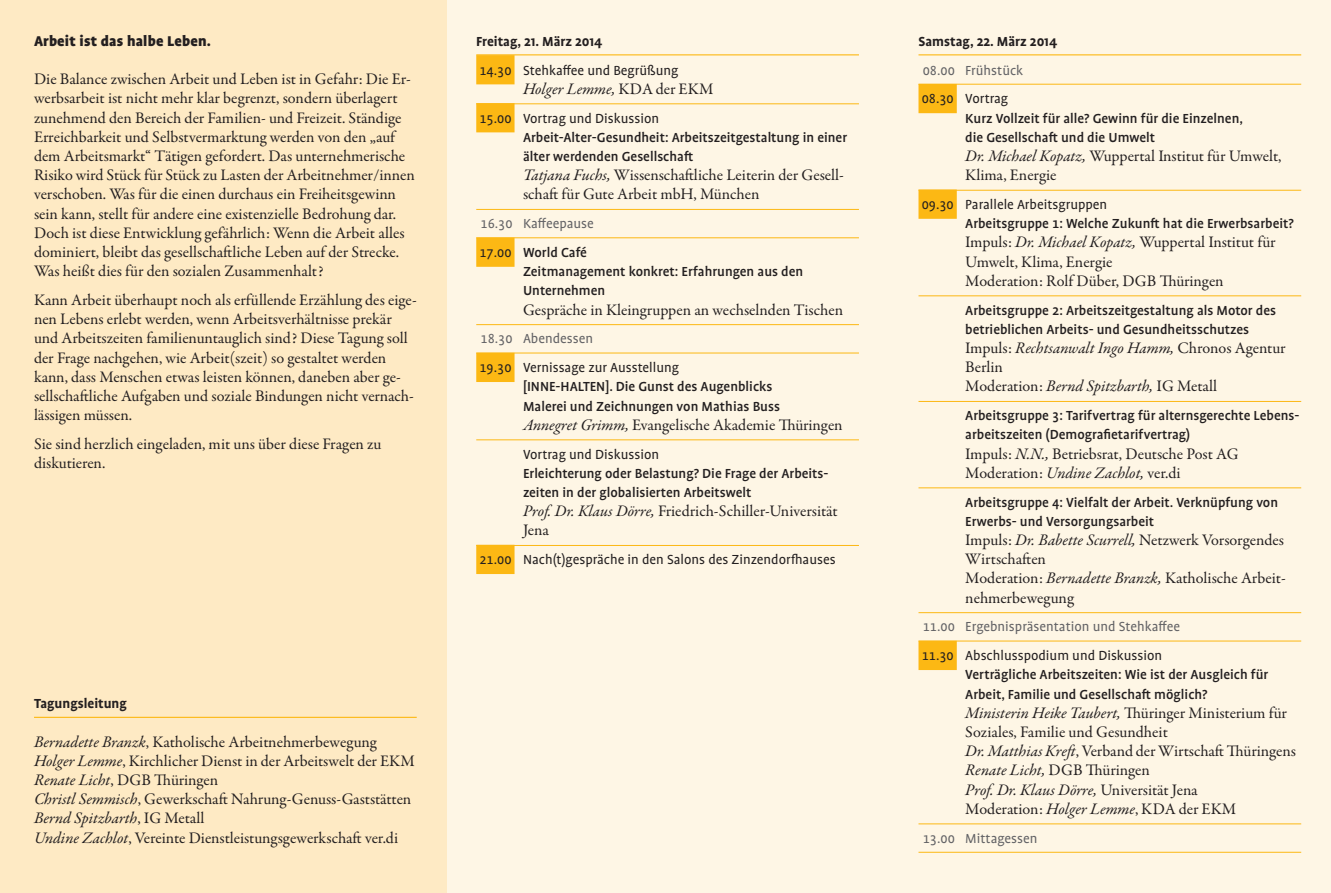
<style>
.page{position:relative;width:1331px;height:893px;background:#fff}
.page>*{position:absolute;margin:0;border:0;box-sizing:border-box;transform-origin:0 0}
.t1{font:16.2px/19.2px "Garamond Premr Pro";color:#231f20}
.t2{font:900 16.2px "Profile OT";letter-spacing:.01em;color:#231f20}
.t3{font:italic 16.2px "Garamond Premr Pro";color:#231f20}
.t4{font:500 15px/19.2px "Profile OT";color:#231f20}
.t5{font:15px "Profile OT";color:#231f20}
.t6{font:15px/28.8px "Profile OT";color:#636366}
.t7{font:700 15px "Profile OT";color:#231f20}
.s1{font-style:italic}
.s2{font-style:normal}
.s3{color:#231f20}
.s4{font-weight:500;color:#231f20}
</style>
<div class="page">
<div style="left:434px;top:0;width:471px;height:893px;background:#fef6e5"></div>
<div style="left:881px;top:0;width:450px;height:893px;background:#fef6e5"></div>
<div style="left:0;top:0;width:446px;height:893px;background:#feeac4"></div>
<hr style="left:476px;top:54px;width:383px;height:1px;background:#fcb814">
<div style="left:476px;top:55px;width:38px;height:29px;background:#fcb814"></div>
<hr style="left:476px;top:104px;width:383px;height:1px;background:#fcb814">
<div style="left:476px;top:103px;width:38px;height:29px;background:#fcb814"></div>
<hr style="left:476px;top:209px;width:383px;height:1px;background:#fcb814">
<hr style="left:476px;top:238px;width:383px;height:1px;background:#fcb814">
<div style="left:476px;top:238px;width:38px;height:29px;background:#fcb814"></div>
<hr style="left:476px;top:324px;width:383px;height:1px;background:#fcb814">
<hr style="left:476px;top:353px;width:383px;height:1px;background:#fcb814">
<div style="left:476px;top:353px;width:38px;height:29px;background:#fcb814"></div>
<hr style="left:476px;top:440px;width:383px;height:1px;background:#fcb814">
<hr style="left:476px;top:545px;width:383px;height:1px;background:#fcb814">
<div style="left:476px;top:545px;width:38px;height:29px;background:#fcb814"></div>
<hr style="left:918px;top:54px;width:383px;height:1px;background:#fcb814">
<hr style="left:918px;top:84px;width:383px;height:1px;background:#fcb814">
<div style="left:918px;top:84px;width:39px;height:29px;background:#fcb814"></div>
<hr style="left:918px;top:190px;width:383px;height:1px;background:#fcb814">
<div style="left:918px;top:190px;width:39px;height:29px;background:#fcb814"></div>
<hr style="left:918px;top:296px;width:383px;height:1px;background:#fcb814">
<hr style="left:918px;top:401px;width:383px;height:1px;background:#fcb814">
<hr style="left:918px;top:488px;width:383px;height:1px;background:#fcb814">
<hr style="left:918px;top:612px;width:383px;height:1px;background:#fcb814">
<hr style="left:918px;top:641px;width:383px;height:1px;background:#fcb814">
<div style="left:918px;top:641px;width:39px;height:29px;background:#fcb814"></div>
<hr style="left:918px;top:824px;width:383px;height:1px;background:#fcb814">
<hr style="left:918px;top:852px;width:383px;height:1px;background:#fcb814">
<hr style="left:34px;top:717px;width:383px;height:1px;background:#fcb814">
<p class="t2" style="left:34px;top:32px;width:178px">Arbeit ist das halbe Leben.</p>
<p class="t1" style="left:34px;top:70px;width:382px">Die Balance zwischen Arbeit und Leben ist in Gefahr: Die Er&shy;werbsarbeit ist nicht mehr klar begrenzt, sondern überlagert zunehmend den Bereich der Familien- und Freizeit. Ständige Erreichbarkeit und Selbstvermarktung werden von den „auf dem Arbeitsmarkt“ Tätigen gefordert. Das unternehmerische Risiko wird Stück für Stück zu Lasten der Arbeitnehmer/innen verschoben. Was für die einen durchaus ein Freiheitsgewinn sein kann, stellt für andere eine existenzielle Bedrohung dar.<br>Doch ist diese Entwicklung gefährlich: Wenn die Arbeit alles dominiert, bleibt das gesellschaftliche Leben auf der Strecke.<br>Was heißt dies für den sozialen Zusammenhalt?</p>
<p class="t1" style="left:34px;top:291px;width:384px">Kann Arbeit überhaupt noch als erfüllende Erzählung des eige&shy;nen Lebens erlebt werden, wenn Arbeitsverhältnisse prekär und Arbeitszeiten familienuntauglich sind? Diese Tagung soll der Frage nachgehen, wie Arbeit(szeit) so gestaltet werden kann, dass Menschen etwas leisten können, daneben aber ge&shy;sellschaftliche Aufgaben und soziale Bindungen nicht vernach&shy;lässigen müssen.</p>
<p class="t1" style="left:34px;top:435px;width:349px">Sie sind herzlich eingeladen, mit uns über diese Fragen zu diskutieren.</p>
<p class="t7" style="left:34px;top:696px;width:94px">Tagungsleitung</p>
<p class="t1" style="left:34px;top:732px;width:382px"><span class="s1">Bernadette Branzk</span>, Katholische Arbeitnehmerbewegung <span class="s1">Holger Lemme</span>, Kirchlicher Dienst in der Arbeitswelt der EKM <span class="s1">Renate Licht</span>, DGB Thüringen<br><span class="s1">Christl Semmisch</span>, Gewerkschaft Nahrung-Genuss-Gaststätten <span class="s1">Bernd Spitzbarth</span>, IG Metall<br><span class="s1">Undine Zachlot</span>, Vereinte Dienstleistungsgewerkschaft ver.di</p>
<p class="t7" style="left:476px;top:33px;width:128px">Freitag, 21. März 2014</p>
<p class="t5" style="left:479px;top:62px;width:201px">14.30 Stehkaffee und Begrüßung</p>
<p class="t3" style="left:523px;top:78px;width:192px">Holger Lemme, <span class="s2">KDA der EKM</span></p>
<p class="t5" style="left:479px;top:110px;width:181px">15.00 Vortrag und Diskussion</p>
<p class="t4" style="left:523px;top:128px;width:326px">Arbeit-Alter-Gesundheit: Arbeitszeitgestaltung in einer älter werdenden Gesellschaft</p>
<p class="t1" style="left:523px;top:166px;width:322px"><span class="s1">Tatjana Fuchs,</span> Wissenschaftliche Leiterin der Gesell&shy;schaft für Gute Arbeit mbH, München</p>
<p class="t6" style="left:479px;top:210px;width:116px">16.30 Kaffeepause<br><span class="s3">17.00</span> <span class="s4">World Café</span></p>
<p class="t4" style="left:523px;top:263px;width:282px">Zeitmanagement konkret: Erfahrungen aus den<br>Unternehmen</p>
<p class="t1" style="left:523px;top:300px;width:322px">Gespräche in Kleingruppen an wechselnden Tischen</p>
<p class="t6" style="left:480px;top:325px;width:114px">18.30 Abendessen</p>
<p class="t5" style="left:479px;top:360px;width:201px">19.30 Vernissage zur Ausstellung</p>
<p class="t4" style="left:523px;top:378px;width:258px">[INNE-HALTEN]. Die Gunst des Augenblicks<br>Malerei und Zeichnungen von Mathias Buss</p>
<p class="t1" style="left:523px;top:415px;width:321px"><span class="s1">Annegret Grimm,</span> Evangelische Akademie Thüringen</p>
<p class="t5" style="left:523px;top:446px;width:138px">Vortrag und Diskussion</p>
<p class="t4" style="left:523px;top:464px;width:306px">Erleichterung oder Belastung? Die Frage der Arbeits&shy;zeiten in der globalisierten Arbeitswelt</p>
<p class="t1" style="left:523px;top:502px;width:316px"><span class="s1">Prof. Dr. Klaus Dörre,</span> Friedrich-Schiller-Universität<br>Jena</p>
<p class="t5" style="left:479px;top:552px;width:358px">21.00 Nach(t)gespräche in den Salons des Zinzendorfhauses</p>
<p class="t7" style="left:918px;top:33px;width:140px">Samstag, 22. März 2014</p>
<p class="t6" style="left:923px;top:56px;width:102px">08.00 Frühstück</p>
<p class="t5" style="left:922px;top:91px;width:88px">08.30 Vortrag</p>
<p class="t4" style="left:965px;top:109px;width:279px">Kurz Vollzeit für alle? Gewinn für die Einzelnen, die Gesellschaft und die Umwelt</p>
<p class="t1" style="left:965px;top:147px;width:318px"><span class="s1">Dr. Michael Kopatz,</span> Wuppertal Institut für Umwelt,<br>Klima, Energie</p>
<p class="t5" style="left:922px;top:197px;width:187px">09.30 Parallele Arbeitsgruppen</p>
<p class="t4" style="left:965px;top:215px;width:330px">Arbeitsgruppe 1: Welche Zukunft hat die Erwerbsarbeit?</p>
<p class="t1" style="left:965px;top:233px;width:312px">Impuls: <span class="s1">Dr. Michael Kopatz,</span> Wuppertal Institut für<br>Umwelt, Klima, Energie<br>Moderation: Rolf Düber, DGB Thüringen</p>
<p class="t4" style="left:965px;top:301px;width:312px">Arbeitsgruppe 2: Arbeitszeitgestaltung als Motor des betrieblichen Arbeits- und Gesundheitsschutzes</p>
<p class="t1" style="left:965px;top:339px;width:322px">Impuls: <span class="s1">Rechtsanwalt Ingo Hamm,</span> Chronos Agentur<br>Berlin<br>Moderation: <span class="s1">Bernd Spitzbarth,</span> IG Metall</p>
<p class="t4" style="left:965px;top:407px;width:336px">Arbeitsgruppe 3: Tarifvertrag für alternsgerechte Lebens&shy;arbeitszeiten (Demografietarifvertrag)</p>
<p class="t1" style="left:965px;top:444px;width:275px">Impuls: <span class="s1">N.N.,</span> Betriebsrat, Deutsche Post AG<br>Moderation: <span class="s1">Undine Zachlot,</span> ver.di</p>
<p class="t4" style="left:965px;top:493px;width:314px">Arbeitsgruppe 4: Vielfalt der Arbeit. Verknüpfung von<br>Erwerbs- und Versorgungsarbeit</p>
<p class="t1" style="left:965px;top:531px;width:322px">Impuls: <span class="s1">Dr. Babette Scurrell,</span> Netzwerk Vorsorgendes Wirtschaften<br>Moderation: <span class="s1">Bernadette Branzk,</span> Katholische Arbeit&shy;nehmerbewegung</p>
<p class="t6" style="left:923px;top:613px;width:259px">11.00 Ergebnispräsentation und Stehkaffee</p>
<p class="t5" style="left:922px;top:648px;width:242px">11.30 Abschlusspodium und Diskussion</p>
<p class="t4" style="left:965px;top:666px;width:305px">Verträgliche Arbeitszeiten: Wie ist der Ausgleich für<br>Arbeit, Familie und Gesellschaft möglich?</p>
<p class="t1" style="left:965px;top:703px;width:332px"><span class="s1">Ministerin Heike Taubert,</span> Thüringer Ministerium für Soziales, Familie und Gesundheit<br><span class="s1">Dr. Matthias Kreft</span>, Verband der Wirtschaft Thüringens <span class="s1">Renate Licht,</span> DGB Thüringen<br><span class="s1">Prof. Dr. Klaus Dörre,</span> Universität Jena<br>Moderation: <span class="s1">Holger Lemme</span>, KDA der EKM</p>
<p class="t6" style="left:923px;top:824px;width:116px">13.00 Mittagessen</p>
</div>
